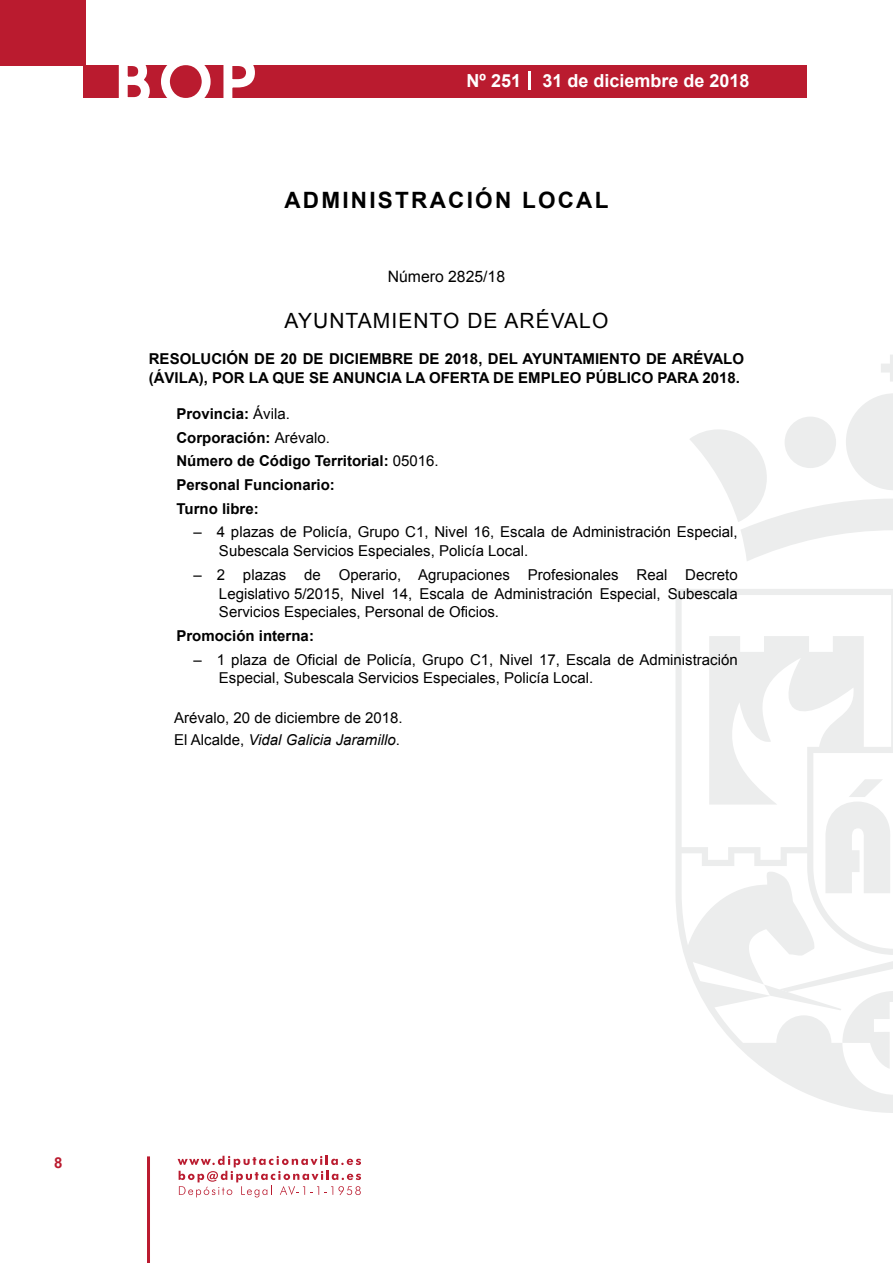
<style>
.page{position:relative;width:893px;height:1263px;background:#fff}
.page>*{position:absolute;margin:0;border:0;box-sizing:border-box;transform-origin:0 0}
.t1{font:500 61.5px "Avant Garde";color:#fff}
.t2{font:700 22.5px "Arial";letter-spacing:.1em;color:#000}
.t3{font:21px "Arial";letter-spacing:.05em;color:#000}
.t4{font:700 18px "Arial";color:#fff}
.t5{font:15.75px "Arial";color:#000}
.t6{font:15px/18.8px "Arial";color:#000}
.t7{font:700 15px/23.7px "Arial";color:#000}
.t8{font:700 15px "Arial";color:#ba1b2f}
.s1{font-weight:400}
.s2{font-style:italic}
</style>
<div class="page">
<svg style="left:178px;top:1156px;width:183px;height:41px"></svg>
<hr style="left:147px;top:1156px;width:3px;height:107px;background:#ba1b2f">
<div style="left:0;top:0;width:85px;height:66px;background:#ba1b2f"></div>
<div style="left:84px;top:65px;width:723px;height:33px;background:#ba1b2f"></div>
<svg style="left:118px;top:65px;width:32px;height:33px"></svg>
<svg style="left:161px;top:65px;width:50px;height:33px"></svg>
<svg style="left:223px;top:65px;width:32px;height:33px"></svg>
<svg style="left:529px;top:71px;width:2px;height:19px"></svg>
<svg style="left:881px;top:355px;width:12px;height:27px"></svg>
<svg style="left:690px;top:393px;width:203px;height:168px"></svg>
<svg style="left:676px;top:589px;width:217px;height:524px"></svg>
<svg style="left:764px;top:984px;width:129px;height:86px"></svg>
<svg style="left:825px;top:779px;width:66px;height:114px"></svg>
<h1 class="t1" style="left:115px;top:44px;width:141px">BOP</h1>
<p class="t4" style="left:467px;top:69px;width:284px">Nº 251 31 de diciembre de 2018</p>
<h2 class="t2" style="left:284px;top:185px;width:325px">ADMINISTRACIÓN LOCAL</h2>
<p class="t5" style="left:388px;top:266px;width:119px">Número 2825/18</p>
<h3 class="t3" style="left:285px;top:307px;width:325px">AYUNTAMIENTO DE ARÉVALO</h3>
<p class="t7" style="left:149px;top:350px;width:597px;line-height:18.8px">RESOLUCIÓN DE 20 DE DICIEMBRE DE 2018, DEL AYUNTAMIENTO DE ARÉVALO (ÁVILA), POR LA QUE SE ANUNCIA LA OFERTA DE EMPLEO PÚBLICO PARA 2018.</p>
<p class="t7" style="left:176px;top:402px;width:264px">Provincia: <span class="s1">Ávila.<br></span>Corporación: <span class="s1">Arévalo.<br></span>Número de Código Territorial: <span class="s1">05016.<br></span>Personal Funcionario:<br>Turno libre:</p>
<p class="t6" style="left:219px;top:523px;width:520px;text-indent:-26px">– 4 plazas de Policía, Grupo C1, Nivel 16, Escala de Administración Especial,<br>Subescala Servicios Especiales, Policía Local.</p>
<p class="t6" style="left:219px;top:565px;width:520px;text-align:justify;text-indent:-26px">– 2 plazas de Operario, Agrupaciones Profesionales Real Decreto Legislativo 5/2015, Nivel 14, Escala de Administración Especial, Subescala Servicios Especiales, Personal de Oficios.</p>
<p class="t7" style="left:176px;top:624px;width:139px">Promoción interna:</p>
<p class="t6" style="left:219px;top:650px;width:520px;text-indent:-25px">– 1 plaza de Oficial de Policía, Grupo C1, Nivel 17, Escala de Administración<br>Especial, Subescala Servicios Especiales, Policía Local.</p>
<p class="t6" style="left:174px;top:707px;width:230px;line-height:22.2px">Arévalo, 20 de diciembre de 2018.<br>El Alcalde, <span class="s2">Vidal Galicia Jaramillo</span>.</p>
<p class="t8" style="left:54px;top:1153px;width:10px">8</p>
</div>
